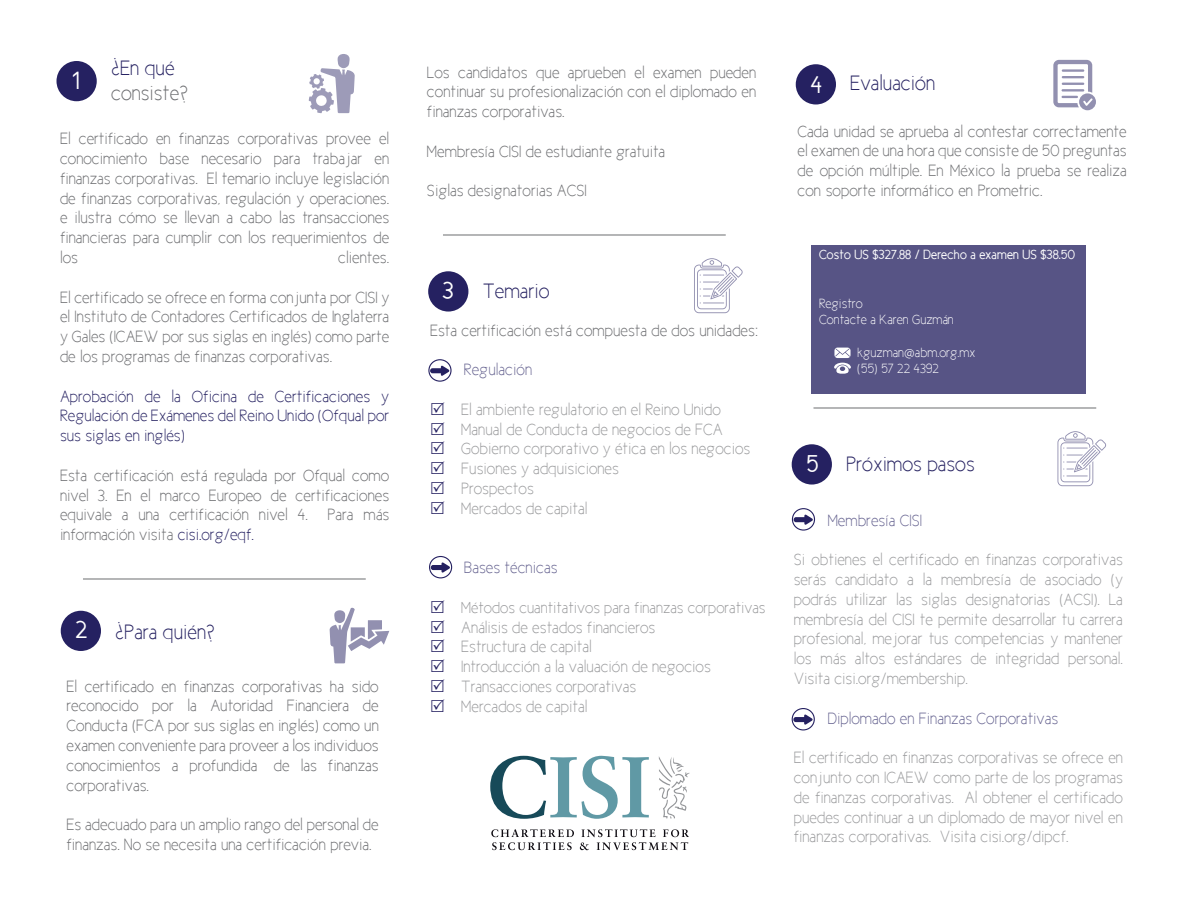
<style>
.page{position:relative;width:1188px;height:918px;background:#fff}
.page>*{position:absolute;margin:0;border:0;box-sizing:border-box;transform-origin:0 0}
.t1{font:25.2px "New Cicle Gordita";color:#fff}
.t2{font:21px "New Cicle Fina";color:#252161}
.t3{font:21px "New Cicle Fina";color:#6c6d70}
.t4{font:16.5px/19.8px "New Cicle Fina";color:#6c6d70;text-align:justify}
.t5{font:16.5px/19.8px "New Cicle Fina";color:rgb(108 109 112/.7)}
.t6{font:16.5px/19.8px "New Cicle Fina";color:#252161;text-align:justify}
.t7{font:16.5px "New Cicle Fina";color:rgb(37 33 97/.7)}
.t8{font:16.05px "New Cicle Fina";color:rgb(108 109 112/.7)}
.t9{font:13.5px/16.2px "New Cicle Fina";color:#fff}
.t10{font:13.5px "New Cicle Gordita";color:#fff}
.s1{color:#252161}
.s2{font-family:"New Cicle Gordita";font-size:25.2px;color:#fff}
</style>
<div class="page">
<div style="left:811px;top:245px;width:275px;height:149px;background:#575485"></div>
<div style="left:57px;top:61px;width:40px;height:40px;background:#252161;border-radius:50%"></div>
<svg style="left:309px;top:54px;width:46px;height:59px"></svg>
<div style="left:792px;top:444px;width:40px;height:41px;background:#252161;border-radius:50%"></div>
<svg style="left:1057px;top:431px;width:49px;height:55px"></svg>
<div style="left:428px;top:271px;width:40px;height:41px;background:#252161;border-radius:50%"></div>
<svg style="left:694px;top:258px;width:49px;height:55px"></svg>
<div style="left:796px;top:64px;width:40px;height:40px;background:#252161;border-radius:50%"></div>
<svg style="left:1053px;top:60px;width:43px;height:50px"></svg>
<svg style="left:834px;top:348px;width:17px;height:26px"></svg>
<svg style="left:490px;top:756px;width:159px;height:63px"></svg>
<svg style="left:659px;top:757px;width:31px;height:61px"></svg>
<svg style="left:491px;top:829px;width:83px;height:21px"></svg>
<svg style="left:580px;top:829px;width:109px;height:21px"></svg>
<div style="left:61px;top:611px;width:40px;height:40px;background:#252161;border-radius:50%"></div>
<svg style="left:330px;top:608px;width:59px;height:55px"></svg>
<svg style="left:430px;top:365px;width:20px;height:11px"></svg>
<div style="left:428px;top:359px;width:24px;height:23px;border:1px solid #252161;border-radius:50%"></div>
<svg style="left:794px;top:514px;width:19px;height:11px"></svg>
<div style="left:792px;top:508px;width:23px;height:23px;border:1px solid #252161;border-radius:50%"></div>
<svg style="left:793px;top:714px;width:20px;height:11px"></svg>
<div style="left:792px;top:708px;width:23px;height:22px;border:1px solid #252161;border-radius:50%"></div>
<svg style="left:431px;top:562px;width:19px;height:11px"></svg>
<div style="left:429px;top:556px;width:23px;height:22px;border:1px solid #252161;border-radius:50%"></div>
<p class="t2" style="left:111px;top:57px;width:65px">¿En qué</p>
<p class="t3" style="left:111px;top:82px;width:78px">consiste?</p>
<p class="t4" style="left:60px;top:129px;width:331px">El certificado en finanzas corporativas provee el conocimiento base necesario para trabajar en finanzas corporativas. El temario incluye legislación de finanzas corporativas, regulación y operaciones. e ilustra cómo se llevan a cabo las transacciones financieras para cumplir con los requerimientos de los</p>
<h1 class="t1" style="left:73px;top:67px;width:9px">1</h1>
<p class="t4" style="left:338px;top:248px;width:52px">clientes.</p>
<p class="t4" style="left:60px;top:287px;width:331px">El certificado se ofrece en forma conjunta por CISI y el Instituto de Contadores Certificados de Inglaterra y Gales (ICAEW por sus siglas en inglés) como parte de los programas de finanzas corporativas.</p>
<p class="t6" style="left:60px;top:386px;width:331px">Aprobación de la Oficina de Certificaciones y Regulación de Exámenes del Reino Unido (Ofqual por sus siglas en inglés)</p>
<p class="t4" style="left:60px;top:465px;width:331px">Esta certificación está regulada por Ofqual como nivel 3. En el marco Europeo de certificaciones equivale a una certificación nivel 4. Para más información visita <span class="s1">cisi.org/eqf.</span></p>
<p class="t2" style="left:75px;top:620px;width:141px"><span class="s2">2</span> ¿Para quién?</p>
<p class="t4" style="left:66px;top:676px;width:314px">El certificado en finanzas corporativas ha sido reconocido por la Autoridad Financiera de Conducta (FCA por sus siglas en inglés) como un examen conveniente para proveer a los individuos conocimientos a profundida de las finanzas corporativas.</p>
<p class="t4" style="left:66px;top:815px;width:314px">Es adecuado para un amplio rango del personal de finanzas. No se necesita una certificación previa.</p>
<p class="t4" style="left:427px;top:62px;width:331px">Los candidatos que aprueben el examen pueden continuar su profesionalización con el diplomado en finanzas corporativas.</p>
<p class="t4" style="left:427px;top:141px;width:240px">Membresía CISI de estudiante gratuita</p>
<p class="t4" style="left:427px;top:181px;width:161px">Siglas designatorias ACSI</p>
<p class="t2" style="left:443px;top:279px;width:108px"><span class="s2">3</span> Temario</p>
<p class="t4" style="left:430px;top:320px;width:330px">Esta certificación está compuesta de dos unidades:</p>
<p class="t7" style="left:464px;top:361px;width:70px">Regulación</p>
<p class="t5" style="left:461px;top:399px;width:291px">El ambiente regulatorio en el Reino Unido<br>Manual de Conducta de negocios de FCA<br>Gobierno corporativo y ética en los negocios<br>Fusiones y adquisiciones<br>Prospectos<br>Mercados de capital</p>
<p class="t7" style="left:464px;top:559px;width:95px">Bases técnicas</p>
<p class="t8" style="left:461px;top:599px;width:306px">Métodos cuantitativos para finanzas corporativas</p>
<p class="t5" style="left:461px;top:617px;width:251px">Análisis de estados financieros<br>Estructura de capital<br>Introducción a la valuación de negocios<br>Transacciones corporativas<br>Mercados de capital</p>
<p class="t2" style="left:810px;top:72px;width:127px"><span class="s2">4</span> Evaluación</p>
<p class="t4" style="left:798px;top:121px;width:331px">Cada unidad se aprueba al contestar correctamente el examen de una hora que consiste de 50 preguntas de opción múltiple. En México la prueba se realiza con soporte informático en Prometric.</p>
<p class="t10" style="left:819px;top:248px;width:258px">Costo US $327.88 / Derecho a examen US $38.50</p>
<p class="t9" style="left:819px;top:295px;width:136px">Registro<br>Contacte a Karen Guzmán</p>
<p class="t9" style="left:857px;top:344px;width:120px">kguzman@abm.org.mx (55) 57 22 4392</p>
<p class="t2" style="left:806px;top:452px;width:170px"><span class="s2">5</span> Próximos pasos</p>
<p class="t7" style="left:828px;top:511px;width:96px">Membresía CISI</p>
<p class="t5" style="left:794px;top:550px;width:331px;text-align:justify">Si obtienes el certificado en finanzas corporativas serás candidato a la membresía de asociado (y podrás utilizar las siglas designatorias (ACSI). La membresía del CISI te permite desarrollar tu carrera profesional, mejorar tus competencias y mantener los más altos estándares de integridad personal.<br>Visita cisi.org/membership.</p>
<p class="t7" style="left:828px;top:709px;width:232px">Diplomado en Finanzas Corporativas</p>
<p class="t5" style="left:794px;top:748px;width:331px;text-align:justify">El certificado en finanzas corporativas se ofrece en conjunto con ICAEW como parte de los programas de finanzas corporativas. Al obtener el certificado puedes continuar a un diplomado de mayor nivel en finanzas corporativas. Visita cisi.org/dipcf.</p>
</div>
